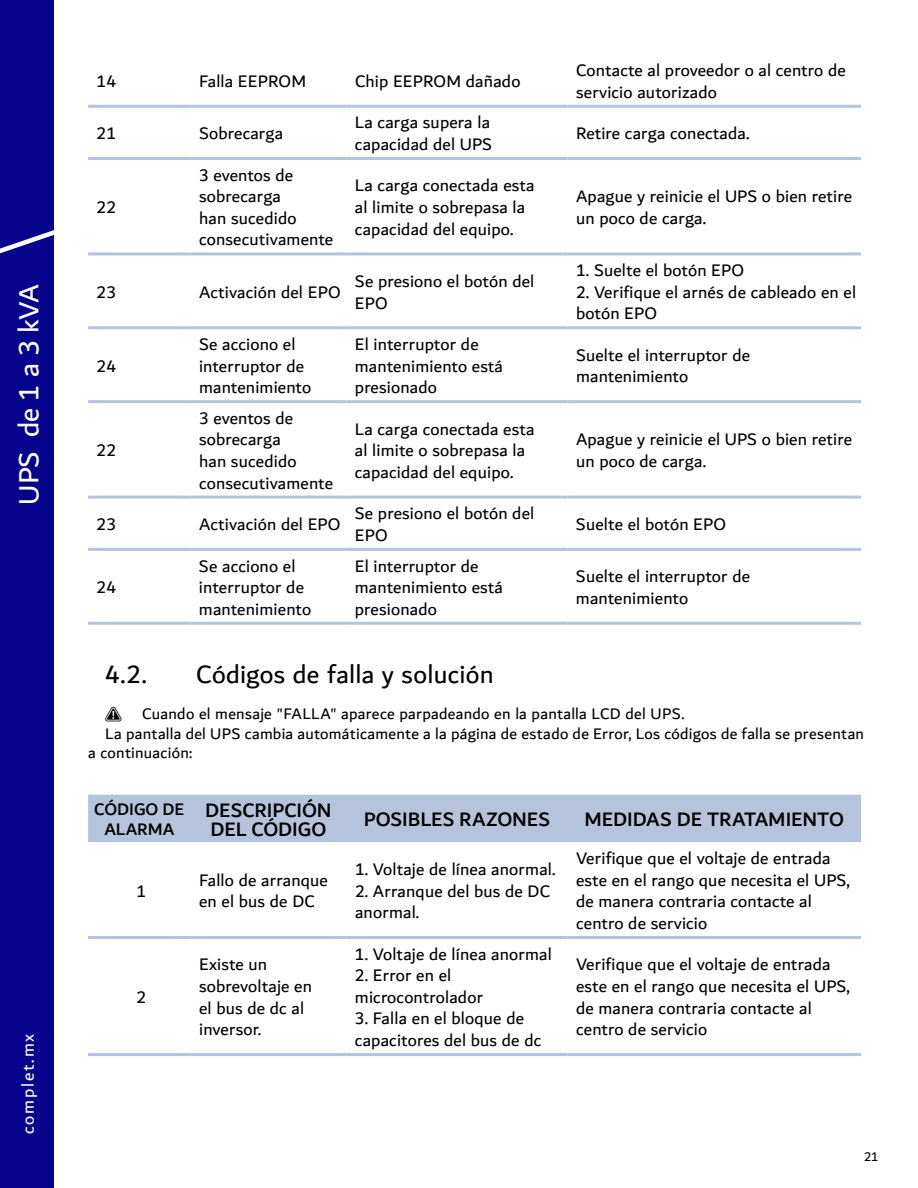
<style>
.page{position:relative;width:918px;height:1188px;background:#fff}
.page>*{position:absolute;margin:0;border:0;box-sizing:border-box;transform-origin:0 0}
.t1{font:30px "Dubai";letter-spacing:-.015em;color:#fff}
.t2{font:27px "Dubai";letter-spacing:.01em;color:#000}
.t3{font:500 21px/19.5px "Dubai";letter-spacing:-.005em;color:#000}
.t4{font:18px/21.6px "Dubai";letter-spacing:.01em;color:#000}
.t5{font:500 18px/19.5px "Dubai";color:#000;text-align:center}
.t6{font:18px "Dubai";letter-spacing:.1em;color:#fff}
.t7{font:16.5px "Dubai";letter-spacing:.015em;color:#000}
.t8{font:13.5px "Dubai";color:#000}
.s1{font-family:"COMPLETGLYPH"}
</style>
<div class="page">
<div style="left:0;top:0;width:54px;height:1188px;background:#06038d"></div>
<svg style="left:0;top:230px;width:54px;height:24px"></svg>
<hr style="left:88px;top:105px;width:103px;height:3px;background:#b5c3dd">
<hr style="left:191px;top:105px;width:156px;height:3px;background:#b5c3dd">
<hr style="left:347px;top:105px;width:221px;height:3px;background:#b5c3dd">
<hr style="left:568px;top:105px;width:293px;height:3px;background:#b5c3dd">
<hr style="left:88px;top:157px;width:103px;height:3px;background:#b5c3dd">
<hr style="left:191px;top:157px;width:156px;height:3px;background:#b5c3dd">
<hr style="left:347px;top:157px;width:221px;height:3px;background:#b5c3dd">
<hr style="left:568px;top:157px;width:293px;height:3px;background:#b5c3dd">
<hr style="left:88px;top:252px;width:103px;height:3px;background:#b5c3dd">
<hr style="left:191px;top:252px;width:156px;height:3px;background:#b5c3dd">
<hr style="left:347px;top:252px;width:221px;height:3px;background:#b5c3dd">
<hr style="left:568px;top:252px;width:293px;height:3px;background:#b5c3dd">
<hr style="left:88px;top:326px;width:103px;height:3px;background:#b5c3dd">
<hr style="left:191px;top:326px;width:156px;height:3px;background:#b5c3dd">
<hr style="left:347px;top:326px;width:221px;height:3px;background:#b5c3dd">
<hr style="left:568px;top:326px;width:293px;height:3px;background:#b5c3dd">
<hr style="left:88px;top:400px;width:103px;height:3px;background:#b5c3dd">
<hr style="left:191px;top:400px;width:156px;height:3px;background:#b5c3dd">
<hr style="left:347px;top:400px;width:221px;height:3px;background:#b5c3dd">
<hr style="left:568px;top:400px;width:293px;height:3px;background:#b5c3dd">
<hr style="left:88px;top:496px;width:103px;height:3px;background:#b5c3dd">
<hr style="left:191px;top:496px;width:156px;height:3px;background:#b5c3dd">
<hr style="left:347px;top:496px;width:221px;height:3px;background:#b5c3dd">
<hr style="left:568px;top:496px;width:293px;height:3px;background:#b5c3dd">
<hr style="left:88px;top:548px;width:103px;height:3px;background:#b5c3dd">
<hr style="left:191px;top:548px;width:156px;height:3px;background:#b5c3dd">
<hr style="left:347px;top:548px;width:221px;height:3px;background:#b5c3dd">
<hr style="left:568px;top:548px;width:293px;height:3px;background:#b5c3dd">
<hr style="left:88px;top:622px;width:103px;height:3px;background:#b5c3dd">
<hr style="left:191px;top:622px;width:156px;height:3px;background:#b5c3dd">
<hr style="left:347px;top:622px;width:221px;height:3px;background:#b5c3dd">
<hr style="left:568px;top:622px;width:293px;height:3px;background:#b5c3dd">
<div style="left:88px;top:795px;width:773px;height:47px;background:#b5c3dd"></div>
<hr style="left:88px;top:936px;width:103px;height:3px;background:#b5c3dd">
<hr style="left:191px;top:936px;width:156px;height:3px;background:#b5c3dd">
<hr style="left:347px;top:936px;width:221px;height:3px;background:#b5c3dd">
<hr style="left:568px;top:936px;width:293px;height:3px;background:#b5c3dd">
<hr style="left:88px;top:1053px;width:103px;height:3px;background:#b5c3dd">
<hr style="left:191px;top:1053px;width:156px;height:3px;background:#b5c3dd">
<hr style="left:347px;top:1053px;width:221px;height:3px;background:#b5c3dd">
<hr style="left:568px;top:1053px;width:293px;height:3px;background:#b5c3dd">
<h1 class="t1" style="left:10px;top:505px;width:222px;rotate:-90deg">UPS de 1 a 3 kVA</h1>
<p class="t6" style="left:17px;top:1134px;width:102px;rotate:-90deg">complet.mx</p>
<p class="t4" style="left:97px;top:70px;width:21px">14</p>
<p class="t4" style="left:199px;top:70px;width:109px">Falla EEPROM</p>
<p class="t4" style="left:355px;top:70px;width:167px">Chip EEPROM dañado</p>
<p class="t4" style="left:576px;top:59px;width:271px">Contacte al proveedor o al centro de servicio autorizado</p>
<p class="t4" style="left:97px;top:122px;width:21px">21</p>
<p class="t4" style="left:199px;top:122px;width:86px">Sobrecarga</p>
<p class="t4" style="left:355px;top:111px;width:139px">La carga supera la capacidad del UPS</p>
<p class="t4" style="left:576px;top:122px;width:175px">Retire carga conectada.</p>
<p class="t4" style="left:97px;top:196px;width:21px">22</p>
<p class="t4" style="left:199px;top:164px;width:136px">3 eventos de sobrecarga<br>han sucedido consecutivamente</p>
<p class="t4" style="left:355px;top:174px;width:181px">La carga conectada esta al limite o sobrepasa la capacidad del equipo.</p>
<p class="t4" style="left:576px;top:185px;width:278px">Apague y reinicie el UPS o bien retire un poco de carga.</p>
<p class="t4" style="left:97px;top:281px;width:21px">23</p>
<p class="t4" style="left:199px;top:281px;width:143px">Activación del EPO</p>
<p class="t4" style="left:355px;top:270px;width:181px">Se presiono el botón del<br>EPO</p>
<p class="t4" style="left:576px;top:259px;width:170px">1. Suelte el botón EPO</p>
<p class="t4" style="left:576px;top:281px;width:282px">2. Verifique el arnés de cableado en el botón EPO</p>
<p class="t4" style="left:97px;top:355px;width:21px">24</p>
<p class="t4" style="left:97px;top:439px;width:21px">22</p>
<p class="t4" style="left:199px;top:333px;width:114px">Se acciono el interruptor de mantenimiento</p>
<p class="t4" style="left:355px;top:333px;width:150px">El interruptor de mantenimiento está presionado</p>
<p class="t4" style="left:576px;top:344px;width:176px">Suelte el interruptor de mantenimiento</p>
<p class="t4" style="left:199px;top:407px;width:136px">3 eventos de sobrecarga<br>han sucedido consecutivamente</p>
<p class="t4" style="left:355px;top:418px;width:181px">La carga conectada esta al limite o sobrepasa la capacidad del equipo.</p>
<p class="t4" style="left:576px;top:428px;width:278px">Apague y reinicie el UPS o bien retire un poco de carga.</p>
<p class="t4" style="left:97px;top:513px;width:21px">23</p>
<p class="t4" style="left:199px;top:513px;width:143px">Activación del EPO</p>
<p class="t4" style="left:355px;top:502px;width:181px">Se presiono el botón del<br>EPO</p>
<p class="t4" style="left:576px;top:513px;width:152px">Suelte el botón EPO</p>
<p class="t4" style="left:97px;top:576px;width:21px">24</p>
<p class="t4" style="left:199px;top:555px;width:114px">Se acciono el interruptor de mantenimiento</p>
<p class="t4" style="left:355px;top:555px;width:150px">El interruptor de mantenimiento está presionado</p>
<p class="t4" style="left:576px;top:565px;width:176px">Suelte el interruptor de mantenimiento</p>
<h2 class="t2" style="left:105px;top:658px;width:43px">4.2.</h2>
<h2 class="t2" style="left:196px;top:658px;width:299px">Códigos de falla y solución</h2>
<p class="t7" style="left:105px;top:704px;width:581px"><span class="s1">C</span> Cuando el mensaje "FALLA" aparece parpadeando en la pantalla LCD del UPS.</p>
<p class="t7" style="left:105px;top:723px;width:760px">La pantalla del UPS cambia automáticamente a la página de estado de Error, Los códigos de falla se presentan</p>
<p class="t7" style="left:88px;top:743px;width:106px">a continuación:</p>
<p class="t5" style="left:94px;top:799px;width:92px">CÓDIGO DE<br>ALARMA</p>
<p class="t3" style="left:205px;top:800px;width:128px">DESCRIPCIÓN<br>DEL CÓDIGO</p>
<p class="t4" style="left:137px;top:880px;width:11px">1</p>
<p class="t4" style="left:199px;top:869px;width:130px">Fallo de arranque en el bus de DC</p>
<p class="t4" style="left:137px;top:986px;width:11px">2</p>
<p class="t4" style="left:199px;top:953px;width:114px">Existe un sobrevoltaje en el bus de dc al inversor.</p>
<p class="t3" style="left:364px;top:809px;width:188px">POSIBLES RAZONES</p>
<p class="t3" style="left:585px;top:809px;width:261px">MEDIDAS DE TRATAMIENTO</p>
<p class="t4" style="left:355px;top:858px;width:202px">1. Voltaje de línea anormal.</p>
<p class="t4" style="left:355px;top:880px;width:196px">2. Arranque del bus de DC anormal.</p>
<p class="t4" style="left:355px;top:943px;width:198px">1. Voltaje de línea anormal</p>
<p class="t4" style="left:355px;top:964px;width:130px">2. Error en el microcontrolador</p>
<p class="t4" style="left:355px;top:1007px;width:188px">3. Falla en el bloque de capacitores del bus de dc</p>
<p class="t4" style="left:576px;top:847px;width:275px">Verifique que el voltaje de entrada este en el rango que necesita el UPS, de manera contraria contacte al centro de servicio</p>
<p class="t4" style="left:576px;top:953px;width:275px">Verifique que el voltaje de entrada este en el rango que necesita el UPS, de manera contraria contacte al centro de servicio</p>
<p class="t8" style="left:864px;top:1148px;width:16px">21</p>
</div>
